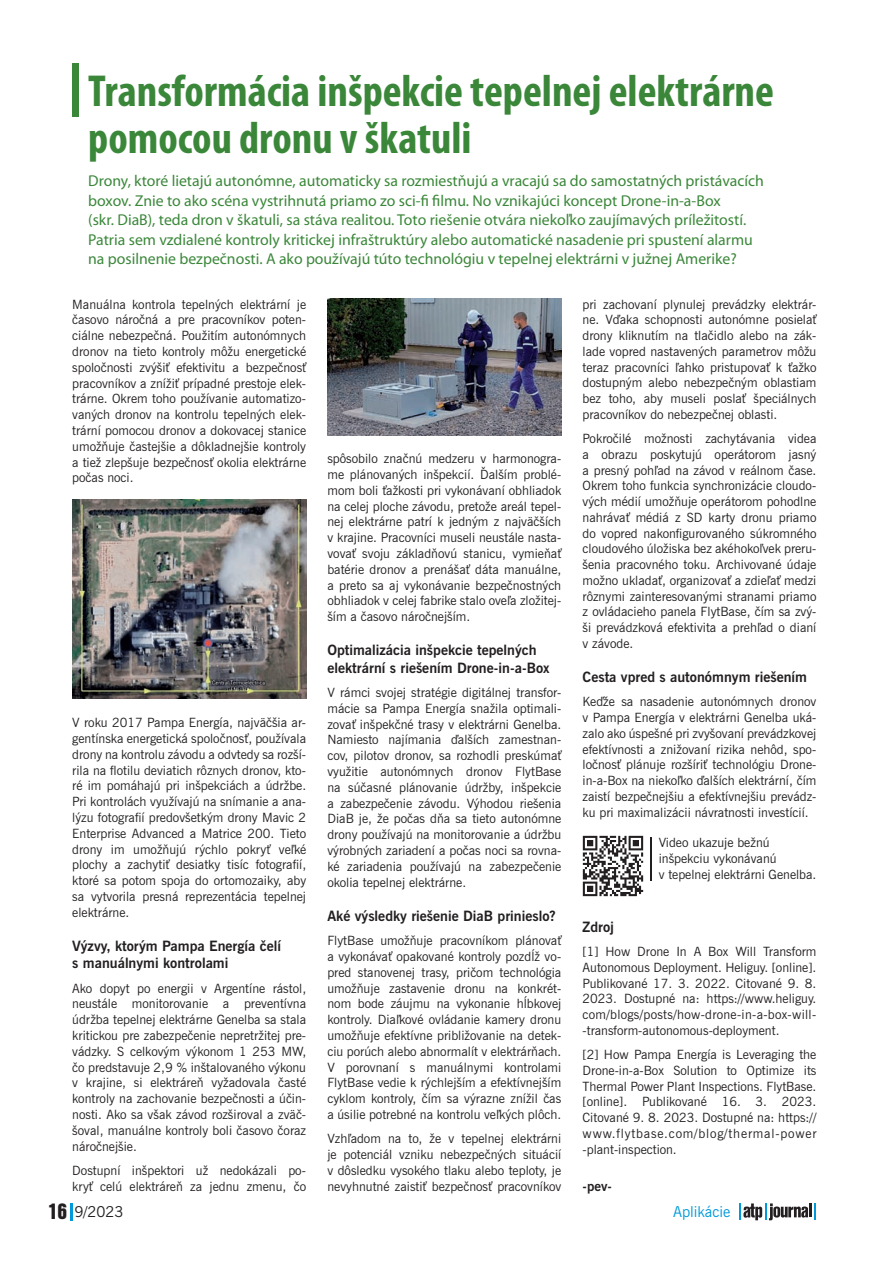
<style>
.page{position:relative;width:893px;height:1263px;background:#fff}
.page>*{position:absolute;margin:0;border:0;box-sizing:border-box;transform-origin:0 0}
.t1{font:700 condensed 45px/46.5px "Myriad Pro";color:#3b873a}
.t2{font:15.75px/19.5px "Myriad Pro";color:#3b873a}
.t3{font:15px "News Gothic AT";color:#009ada}
.t4{font:15px "News Gothic AT";color:#231f20}
.t5{font:700 14.25px/17.1px "News Gothic AT";color:#231f20}
.t6{font:700 13.5px "News Gothic AT";color:#231f20}
.t7{font:12.75px/15.8px "News Gothic AT";color:#231f20;text-align:justify}
.s1{font-family:"Swiss 921 AT Regular A";font-size:19.5px}
</style>
<div class="page">
<svg style="left:739px;top:1203px;width:77px;height:17px"></svg>
<svg style="left:70px;top:1203px;width:2px;height:17px"></svg>
<div style="left:72px;top:64px;width:6px;height:53px;background:#3b873a"></div>
<img style="left:327px;top:298px;width:234px;height:138px">
<img style="left:72px;top:500px;width:234px;height:198px">
<img style="left:582px;top:835px;width:62px;height:62px">
<hr style="left:650px;top:837px;width:2px;height:44px;background:#231f20">
<h1 class="t1" style="left:88px;top:67px;width:687px">transformácia inšpekcie tepelnej elektrárne pomocou dronu v škatuli</h1>
<p class="t2" style="left:88px;top:171px;width:677px">Drony, ktoré lietajú autonómne, automaticky sa rozmiestňujú a vracajú sa do samostatných pristávacích boxov. Znie to ako scéna vystrihnutá priamo zo sci-fi filmu. No vznikajúci koncept Drone-in-a-Box<br>(skr. DiaB), teda dron v škatuli, sa stáva realitou. Toto riešenie otvára niekoľko zaujímavých príležitostí.<br>Patria sem vzdialené kontroly kritickej infraštruktúry alebo automatické nasadenie pri spustení alarmu na posilnenie bezpečnosti. A ako používajú túto technológiu v tepelnej elektrárni v južnej Amerike?</p>
<p class="t7" style="left:72px;top:296px;width:235px">Manuálna kontrola tepelných elektrární je časovo náročná a pre pracovníkov poten&shy;ciálne nebezpečná. Použitím autonómnych dronov na tieto kontroly môžu energetické spoločnosti zvýšiť efektivitu a bezpečnosť pracovníkov a znížiť prípadné prestoje elek&shy;trárne. Okrem toho používanie automatizo&shy;vaných dronov na kontrolu tepelných elek&shy;trární pomocou dronov a dokovacej stanice umožňuje častejšie a dôkladnejšie kontroly a tiež zlepšuje bezpečnosť okolia elektrárne počas noci.</p>
<p class="t7" style="left:72px;top:715px;width:235px">V roku 2017 Pampa Energía, najväčšia ar&shy;gentínska energetická spoločnosť, používala drony na kontrolu závodu a odvtedy sa rozší&shy;rila na flotilu deviatich rôznych dronov, kto&shy;ré im pomáhajú pri inšpekciách a údržbe.<br>Pri kontrolách využívajú na snímanie a ana&shy;lýzu fotografií predovšetkým drony Mavic 2<br>Enterprise Advanced a Matrice 200. Tieto drony im umožňujú rýchlo pokryť veľké plochy a zachytiť desiatky tisíc fotografií, ktoré sa potom spoja do ortomozaiky, aby sa vytvorila presná reprezentácia tepelnej elektrárne.</p>
<p class="t5" style="left:72px;top:937px;width:210px">výzvy, ktorým pampa energía čelí s manuálnymi kontrolami</p>
<p class="t7" style="left:72px;top:980px;width:235px">Ako dopyt po energii v Argentíne rástol, neustále monitorovanie a preventívna údržba tepelnej elektrárne Genelba sa stala kritickou pre zabezpečenie nepretržitej pre&shy;vádzky. S celkovým výkonom 1 253 MW, čo predstavuje 2,9 % inštalovaného výkonu v krajine, si elektráreň vyžadovala časté kontroly na zachovanie bezpečnosti a účin&shy;nosti. Ako sa však závod rozširoval a zväč&shy;šoval, manuálne kontroly boli časovo čoraz náročnejšie.</p>
<p class="t7" style="left:72px;top:1162px;width:235px">Dostupní inšpektori už nedokázali po&shy;kryť celú elektráreň za jednu zmenu, čo</p>
<p class="t7" style="left:327px;top:451px;width:235px">spôsobilo značnú medzeru v harmonogra&shy;me plánovaných inšpekcií. Ďalším problé&shy;mom boli ťažkosti pri vykonávaní obhliadok na celej ploche závodu, pretože areál tepel&shy;nej elektrárne patrí k jedným z najväčších v krajine. Pracovníci museli neustále nasta&shy;vovať svoju základňovú stanicu, vymieňať batérie dronov a prenášať dáta manuálne, a preto sa aj vykonávanie bezpečnostných obhliadok v celej fabrike stalo oveľa zložitej&shy;ším a časovo náročnejším.</p>
<p class="t5" style="left:327px;top:642px;width:224px">optimalizácia inšpekcie tepelných elektrární s riešením drone-in-a-box</p>
<p class="t7" style="left:327px;top:684px;width:235px">V rámci svojej stratégie digitálnej transfor&shy;mácie sa Pampa Energía snažila optimali&shy;zovať inšpekčné trasy v elektrárni Genelba.<br>Namiesto najímania ďalších zamestnan&shy;cov, pilotov dronov, sa rozhodli preskúmať využitie autonómnych dronov FlytBase na súčasné plánovanie údržby, inšpekcie a zabezpečenie závodu. Výhodou riešenia DiaB je, že počas dňa sa tieto autonómne drony používajú na monitorovanie a údržbu výrobných zariadení a počas noci sa rovna&shy;ké zariadenia používajú na zabezpečenie okolia tepelnej elektrárne.</p>
<p class="t5" style="left:327px;top:907px;width:230px">Aké výsledky riešenie diab prinieslo?</p>
<p class="t7" style="left:327px;top:932px;width:235px">FlytBase umožňuje pracovníkom plánovať a vykonávať opakované kontroly pozdĺž vo&shy;pred stanovenej trasy, pričom technológia umožňuje zastavenie dronu na konkrét&shy;nom bode záujmu na vykonanie hĺbkovej kontroly. Diaľkové ovládanie kamery dronu umožňuje efektívne približovanie na detek&shy;ciu porúch alebo abnormalít v elektrárňach.<br>V porovnaní s manuálnymi kontrolami FlytBase vedie k rýchlejším a efektívnejším cyklom kontroly, čím sa výrazne znížil čas a úsilie potrebné na kontrolu veľkých plôch.</p>
<p class="t7" style="left:327px;top:1131px;width:235px">Vzhľadom na to, že v tepelnej elektrárni je potenciál vzniku nebezpečných situácií v dôsledku vysokého tlaku alebo teploty, je nevyhnutné zaistiť bezpečnosť pracovníkov</p>
<p class="t7" style="left:583px;top:296px;width:235px">pri zachovaní plynulej prevádzky elektrár&shy;ne. Vďaka schopnosti autonómne posielať drony kliknutím na tlačidlo alebo na zák&shy;lade vopred nastavených parametrov môžu teraz pracovníci ľahko pristupovať k ťažko dostupným alebo nebezpečným oblastiam bez toho, aby museli poslať špeciálnych pracovníkov do nebezpečnej oblasti.</p>
<p class="t7" style="left:583px;top:431px;width:235px">Pokročilé možnosti zachytávania videa a obrazu poskytujú operátorom jasný a presný pohľad na závod v reálnom čase.<br>Okrem toho funkcia synchronizácie cloudo&shy;vých médií umožňuje operátorom pohodlne nahrávať médiá z SD karty dronu priamo do vopred nakonfigurovaného súkromného cloudového úložiska bez akéhokoľvek preru&shy;šenia pracovného toku. Archivované údaje možno ukladať, organizovať a zdieľať medzi rôznymi zainteresovanými stranami priamo z ovládacieho panela FlytBase, čím sa zvý&shy;ši prevádzková efektivita a prehľad o dianí v závode.</p>
<p class="t5" style="left:583px;top:668px;width:226px">cesta vpred s autonómnym riešením</p>
<p class="t7" style="left:583px;top:694px;width:235px">Keďže sa nasadenie autonómnych dronov v Pampa Energía v elektrárni Genelba uká&shy;zalo ako úspešné pri zvyšovaní prevádzkovej efektívnosti a znižovaní rizika nehôd, spo&shy;ločnosť plánuje rozšíriť technológiu Drone&shy;in-a-Box na niekoľko ďalších elektrární, čím zaistí bezpečnejšiu a efektívnejšiu prevádz&shy;ku pri maximalizácii návratnosti investícií.</p>
<p class="t7" style="left:659px;top:835px;width:159px;text-align:left">Video ukazuje bežnú inšpekciu vykonávanú<br>v tepelnej elektrárni Genelba.</p>
<p class="t5" style="left:583px;top:918px;width:33px">zdroj</p>
<p class="t7" style="left:583px;top:944px;width:235px">[1] How Drone In A Box Will Transform Autonomous Deployment. Heliguy. [online].<br>Publikované 17. 3. 2022. Citované 9. 8.<br>2023. Dostupné na: https://www.heliguy. com/blogs/posts/how-drone-in-a-box-will--transform-autonomous-deployment.</p>
<p class="t7" style="left:583px;top:1047px;width:235px">[2] How Pampa Energía is Leveraging the Drone-in-a-Box Solution to Optimize its Thermal Power Plant Inspections. FlytBase. [online]. Publikované 16. 3. 2023.<br>Citované 9. 8. 2023. Dostupné na: https:// www.flytbase.com/blog/thermal-power -plant-inspection.</p>
<p class="t6" style="left:583px;top:1177px;width:31px">-pev-</p>
<p class="t4" style="left:48px;top:1202px;width:77px"><span class="s1">16</span> 9/2023</p>
<p class="t3" style="left:673px;top:1202px;width:59px">Aplikácie</p>
</div>
